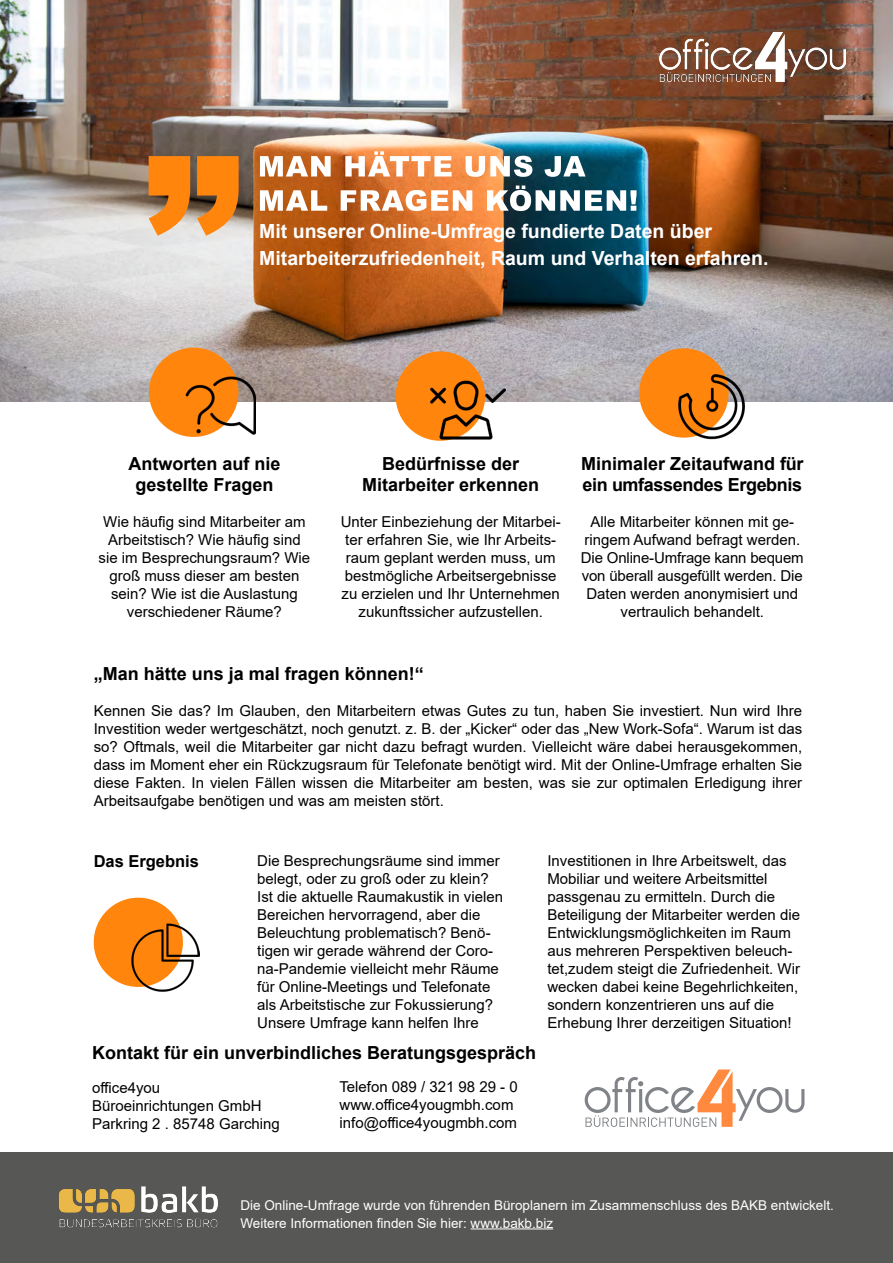
<style>
.page{position:relative;width:893px;height:1263px;background:#fff}
.page>*{position:absolute;margin:0;border:0;box-sizing:border-box;transform-origin:0 0}
.t1{font:700 19.5px/27px "Arial";color:#fff}
.t2{font:700 18px/21.6px "Arial";color:#000;text-align:center}
.t3{font:700 18px/21.6px "Arial";letter-spacing:-.02em;color:#000}
.t4{font:700 16.5px "Arial";color:#000}
.t5{font:15px/18px "Arial";color:#000}
.t6{font:13.5px/18px "Arial";color:#fff}
</style>
<div class="page">
<div style="left:0;top:1152px;width:893px;height:111px;background:#575755"></div>
<hr style="left:471px;top:1228px;width:82px;height:1px;background:#fff">
<img style="left:58px;top:1186px;width:160px;height:42px">
<img style="left:0;top:0;width:893px;height:402px">
<svg style="left:149px;top:156px;width:90px;height:80px;background:#e18933"></svg>
<svg style="left:260px;top:186px;width:377px;height:25px"></svg>
<svg style="left:260px;top:151px;width:326px;height:26px"></svg>
<div style="left:94px;top:898px;width:89px;height:89px;background:#ff850d;border-radius:45px"></div>
<img style="left:132px;top:924px;width:67px;height:68px">
<div style="left:149px;top:348px;width:89px;height:89px;background:#ff850d;border-radius:45px"></div>
<img style="left:186px;top:370px;width:70px;height:67px">
<div style="left:396px;top:351px;width:89px;height:90px;background:#ff850d;border-radius:50%"></div>
<img style="left:429px;top:372px;width:77px;height:68px">
<div style="left:639px;top:348px;width:90px;height:90px;background:#ff850d;border-radius:50%"></div>
<img style="left:677px;top:372px;width:68px;height:68px">
<img style="left:659px;top:33px;width:186px;height:48px">
<svg style="left:585px;top:1069px;width:219px;height:58px"></svg>
<h1 class="t1" style="left:259px;top:218px;width:511px">Mit unserer Online-Umfrage fundierte Daten über<br>Mitarbeiterzufriedenheit, Raum und Verhalten erfahren.</h1>
<p class="t2" style="left:128px;top:453px;width:154px">Antworten auf nie gestellte Fragen</p>
<p class="t5" style="left:99px;top:513px;width:213px;text-align:center">Wie häufig sind Mitarbeiter am<br>Arbeitstisch? Wie häufig sind sie im Besprechungsraum? Wie groß muss dieser am besten sein? Wie ist die Auslastung verschiedener Räume?</p>
<p class="t2" style="left:362px;top:453px;width:179px">Bedürfnisse der<br>Mitarbeiter erkennen</p>
<p class="t5" style="left:341px;top:513px;width:222px;text-align:center">Unter Einbeziehung der Mitarbei&shy;ter erfahren Sie, wie Ihr Arbeits&shy;raum geplant werden muss, um bestmögliche Arbeitsergebnisse zu erzielen und Ihr Unternehmen zukunftssicher aufzustellen.</p>
<p class="t3" style="left:581px;top:453px;width:224px">Minimaler Zeitaufwand für ein umfassendes Ergebnis</p>
<p class="t5" style="left:581px;top:513px;width:224px;text-align:center">Alle Mitarbeiter können mit ge&shy;ringem Aufwand befragt werden.<br>Die Online-Umfrage kann bequem von überall ausgefüllt werden. Die<br>Daten werden anonymisiert und vertraulich behandelt.</p>
<p class="t2" style="left:94px;top:663px;width:332px">„Man hätte uns ja mal fragen können!“</p>
<p class="t5" style="left:94px;top:701px;width:710px;text-align:justify">Kennen Sie das? Im Glauben, den Mitarbeitern etwas Gutes zu tun, haben Sie investiert. Nun wird Ihre Investition weder wertgeschätzt, noch genutzt. z. B. der „Kicker“ oder das „New Work-Sofa“. Warum ist das so? Oftmals, weil die Mitarbeiter gar nicht dazu befragt wurden. Vielleicht wäre dabei herausgekommen, dass im Moment eher ein Rückzugsraum für Telefonate benötigt wird. Mit der Online-Umfrage erhalten Sie diese Fakten. In vielen Fällen wissen die Mitarbeiter am besten, was sie zur optimalen Erledigung ihrer Arbeitsaufgabe benötigen und was am meisten stört.</p>
<p class="t5" style="left:257px;top:851px;width:247px">Die Besprechungsräume sind immer belegt, oder zu groß oder zu klein?<br>Ist die aktuelle Raumakustik in vielen Bereichen hervorragend, aber die Beleuchtung problematisch? Benö&shy;tigen wir gerade während der Coro&shy;na-Pandemie vielleicht mehr Räume für Online-Meetings und Telefonate als Arbeitstische zur Fokussierung?<br>Unsere Umfrage kann helfen Ihre</p>
<p class="t4" style="left:94px;top:849px;width:107px">Das Ergebnis</p>
<p class="t5" style="left:547px;top:851px;width:254px">Investitionen in Ihre Arbeitswelt, das Mobiliar und weitere Arbeitsmittel passgenau zu ermitteln. Durch die Beteiligung der Mitarbeiter werden die Entwicklungsmöglichkeiten im Raum aus mehreren Perspektiven beleuch&shy;tet,zudem steigt die Zufriedenheit. Wir wecken dabei keine Begehrlichkeiten, sondern konzentrieren uns auf die Erhebung Ihrer derzeitigen Situation!</p>
<p class="t2" style="left:92px;top:1042px;width:446px">Kontakt für ein unverbindliches Beratungsgespräch</p>
<p class="t5" style="left:92px;top:1079px;width:189px">office4you<br>Büroeinrichtungen GmbH<br>Parkring 2 . 85748 Garching</p>
<p class="t5" style="left:339px;top:1078px;width:180px">Telefon 089 / 321 98 29 - 0 www.office4yougmbh.com info@office4yougmbh.com</p>
<p class="t6" style="left:240px;top:1196px;width:595px">Die Online-Umfrage wurde von führenden Büroplanern im Zusammenschluss des BAKB entwickelt.<br>Weitere Informationen finden Sie hier: www.bakb.biz</p>
</div>
